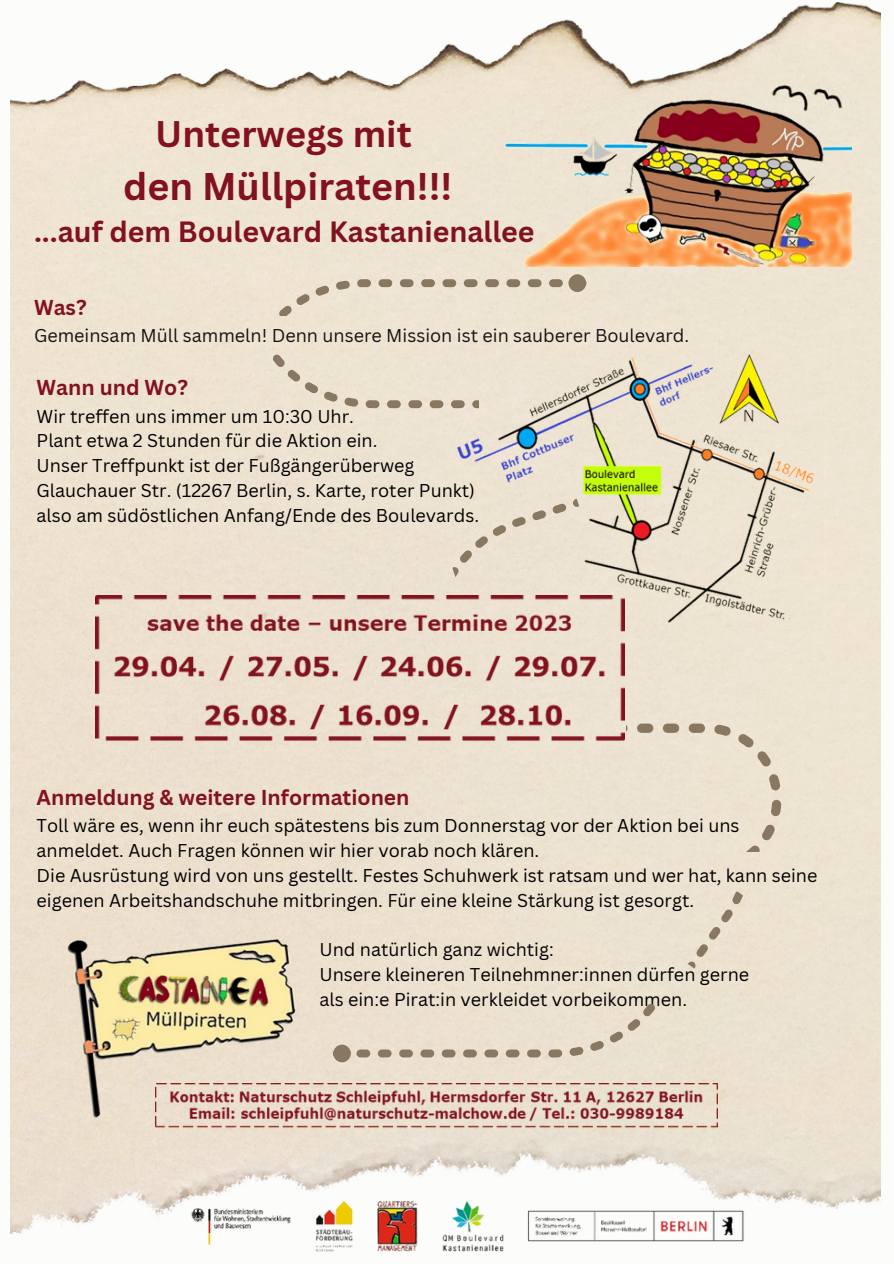
<style>
.page{position:relative;width:894px;height:1264px;background:#fff}
.page>*{position:absolute;margin:0;border:0;box-sizing:border-box;transform-origin:0 0}
.t1{font:700 37.5px "Canva Sans";color:#82121d}
.t2{font:700 36px "Canva Sans";color:#82121d}
.t3{font:700 28.5px "Canva Sans";color:#82121d}
.t4{font:700 21px "Canva Sans";color:#82121d}
.t5{font:18px/24.8px "Canva Sans";color:#000}
.t6{font:18px "Canva Sans";color:#141311}
</style>
<div class="page">
<div style="left:0;top:0;width:893px;height:1263px;background:#fcfcfb"></div>
<img style="left:10px;top:3px;width:869px;height:1232px">
<img style="left:10px;top:394px;width:1px;height:316px">
<img style="left:447px;top:345px;width:378px;height:287px">
<img style="left:489px;top:95px;width:362px;height:171px">
<img style="left:148px;top:1187px;width:637px;height:65px">
<img style="left:712px;top:344px;width:73px;height:87px">
<img style="left:62px;top:912px;width:250px;height:214px">
<img style="left:736px;top:42px;width:137px;height:121px">
<svg style="left:333px;top:1002px;width:350px;height:60px;background:#e3d8c6"></svg>
<div style="left:577px;top:709px;width:242px;height:272px;background:#ede3d1"></div>
<svg style="left:236px;top:279px;width:326px;height:36px;background:#e3d7c5"></svg>
<svg style="left:568px;top:274px;width:18px;height:18px"></svg>
<svg style="left:437px;top:477px;width:185px;height:118px;background:#e6ddc7"></svg>
<svg style="left:244px;top:353px;width:234px;height:55px;background:#e6dbc9"></svg>
<img style="left:155px;top:1083px;width:562px;height:46px">
<img style="left:96px;top:595px;width:528px;height:151px">
<h2 class="t2" style="left:155px;top:108px;width:258px">Unterwegs mit</h2>
<h1 class="t1" style="left:123px;top:160px;width:330px">den Müllpiraten!!!</h1>
<h3 class="t3" style="left:34px;top:211px;width:502px">...auf dem Boulevard Kastanienallee</h3>
<p class="t4" style="left:34px;top:292px;width:54px">Was?</p>
<p class="t6" style="left:34px;top:322px;width:656px">Gemeinsam Müll sammeln! Denn unsere Mission ist ein sauberer Boulevard.</p>
<p class="t4" style="left:37px;top:373px;width:153px">Wann und Wo?</p>
<p class="t5" style="left:37px;top:403px;width:444px">Wir treffen uns immer um 10:30 Uhr.<br>Plant etwa 2 Stunden für die Aktion ein.<br>Unser Treffpunkt ist der Fußgängerüberweg Glauchauer Str. (12267 Berlin, s. Karte, roter Punkt) also am südöstlichen Anfang/Ende des Boulevards.</p>
<p class="t4" style="left:37px;top:782px;width:374px">Anmeldung &amp; weitere Informationen</p>
<p class="t5" style="left:37px;top:813px;width:782px">Toll wäre es, wenn ihr euch spätestens bis zum Donnerstag vor der Aktion bei uns anmeldet. Auch Fragen können wir hier vorab noch klären.<br>Die Ausrüstung wird von uns gestellt. Festes Schuhwerk ist ratsam und wer hat, kann seine eigenen Arbeitshandschuhe mitbringen. Für eine kleine Stärkung ist gesorgt.</p>
<p class="t5" style="left:319px;top:936px;width:431px">Und natürlich ganz wichtig:<br>Unsere kleineren Teilnehmner:innen dürfen gerne als ein:e Pirat:in verkleidet vorbeikommen.</p>
</div>
